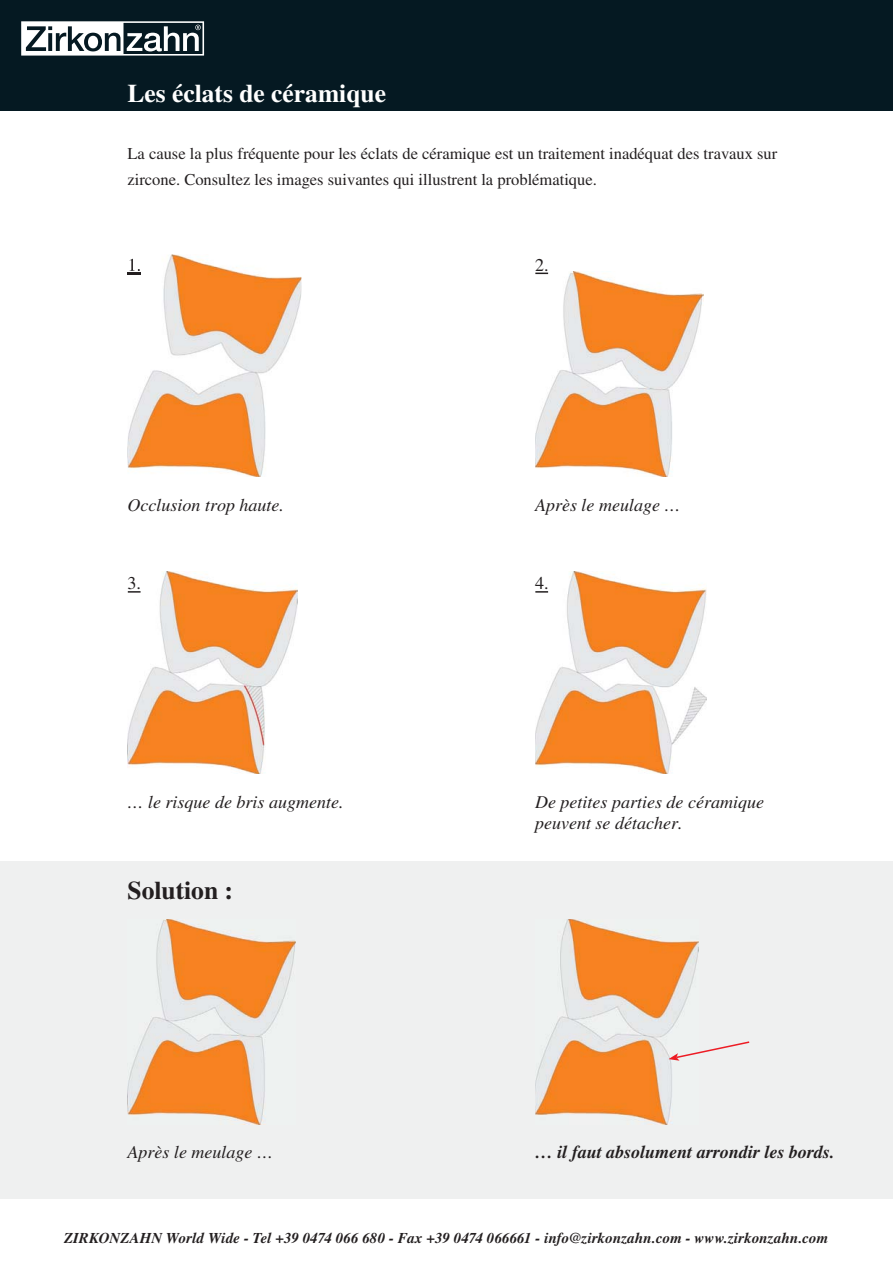
<style>
.page{position:relative;width:893px;height:1263px;background:#fff}
.page>*{position:absolute;margin:0;border:0;box-sizing:border-box;transform-origin:0 0}
.t1{font:700 25.5px "Times";color:#fff}
.t2{font:700 25.5px "Times";color:#231f20}
.t3{font:italic 18px/21.6px "Times";color:#231f20}
.t4{font:italic 700 18px "Times";color:#231f20}
.t5{font:18px "Times";color:#231f20}
.t6{font:16.5px/25.5px "Times";color:#231f20}
.t7{font:italic 700 15px "Times";color:#231f20}
</style>
<div class="page">
<div style="left:0;top:0;width:893px;height:111px;background:#051922"></div>
<div style="left:0;top:861px;width:893px;height:338px;background:#eff0f0"></div>
<svg style="left:21px;top:21px;width:183px;height:35px"></svg>
<img style="left:128px;top:571px;width:169px;height:203px">
<img style="left:535px;top:571px;width:171px;height:203px">
<img style="left:128px;top:919px;width:168px;height:205px">
<img style="left:535px;top:919px;width:164px;height:205px">
<svg style="left:128px;top:591px;width:13px;height:2px"></svg>
<img style="left:128px;top:254px;width:173px;height:223px">
<svg style="left:128px;top:259px;width:13px;height:15px"></svg>
<img style="left:535px;top:272px;width:168px;height:205px">
<svg style="left:535px;top:273px;width:13px;height:1px"></svg>
<svg style="left:535px;top:591px;width:13px;height:2px"></svg>
<svg style="left:668px;top:1040px;width:82px;height:21px"></svg>
<h1 class="t1" style="left:128px;top:85px;width:260px">Les éclats de céramique</h1>
<p class="t6" style="left:128px;top:143px;width:651px">La cause la plus fréquente pour les éclats de céramique est un traitement inadéquat des travaux sur zircone. Consultez les images suivantes qui illustrent la problématique.</p>
<p class="t5" style="left:535px;top:258px;width:15px">2.</p>
<p class="t3" style="left:128px;top:495px;width:158px">Occlusion trop haute.</p>
<p class="t3" style="left:535px;top:495px;width:147px">Après le meulage …</p>
<p class="t5" style="left:128px;top:577px;width:15px">3.</p>
<p class="t5" style="left:535px;top:577px;width:15px">4.</p>
<p class="t3" style="left:128px;top:792px;width:217px">… le risque de bris augmente.</p>
<p class="t3" style="left:535px;top:792px;width:230px">De petites parties de céramique peuvent se détacher.</p>
<h1 class="t2" style="left:128px;top:882px;width:107px">Solution :</h1>
<p class="t3" style="left:128px;top:1143px;width:147px">Après le meulage …</p>
<p class="t4" style="left:535px;top:1145px;width:301px">… il faut absolument arrondir les bords.</p>
<p class="t7" style="left:64px;top:1232px;width:766px">ZIRKONZAHN World Wide - Tel +39 0474 066 680 - Fax +39 0474 066661 - info@zirkonzahn.com - www.zirkonzahn.com</p>
</div>
